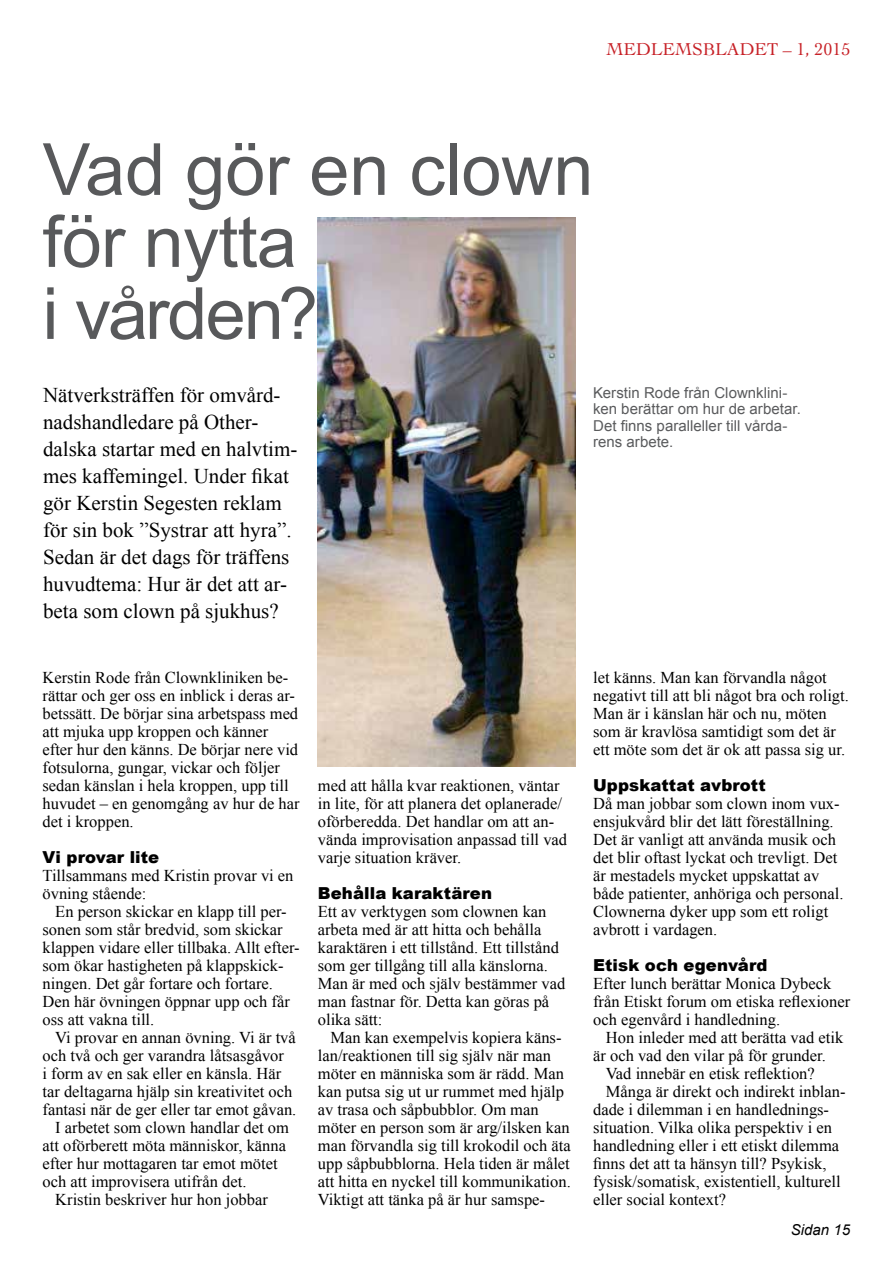
<style>
.page{position:relative;width:893px;height:1263px;background:#fff}
.page>*{position:absolute;margin:0;border:0;box-sizing:border-box;transform-origin:0 0}
.t1{font:72px/72px "Arial";letter-spacing:-.01em;color:#58595b}
.t2{font:21px/27px "Times New Roman";color:#000}
.t3{font:18px "Cochin";color:#c72127}
.t4{font:16.5px/18px "Times New Roman";color:#000}
.t5{font:900 16.5px "Arial";letter-spacing:.005em;color:#000}
.t6{font:15px/16.5px "Arial";color:#5a5b5d}
.t7{font:italic 15px "Arial";color:#000}
</style>
<div class="page">
<img style="left:318px;top:218px;width:257px;height:549px">
<p class="t3" style="left:606px;top:37px;width:246px">MEDLEMSBLADET – 1, 2015</p>
<h1 class="t1" style="left:43px;top:134px;width:552px">Vad gör en clown för nytta<br>i vården?</h1>
<p class="t2" style="left:43px;top:381px;width:256px">Nätverksträffen för omvård&shy;nadshandledare på Other&shy;dalska startar med en halvtim&shy;mes kaffemingel. Under fikat gör Kerstin Segesten reklam för sin bok ”Systrar att hyra”.<br>Sedan är det dags för träffens huvudtema: Hur är det att ar&shy;beta som clown på sjukhus?</p>
<p class="t6" style="left:593px;top:384px;width:209px">Kerstin Rode från Clownklini&shy;ken berättar om hur de arbetar.<br>Det finns paralleller till vårda&shy;rens arbete.</p>
<p class="t4" style="left:43px;top:668px;width:259px">Kerstin Rode från Clownkliniken be&shy;rättar och ger oss en inblick i deras ar&shy;betssätt. De börjar sina arbetspass med att mjuka upp kroppen och känner efter hur den känns. De börjar nere vid fotsulorna, gungar, vickar och följer sedan känslan i hela kroppen, upp till huvudet – en genomgång av hur de har det i kroppen.</p>
<p class="t5" style="left:43px;top:845px;width:118px">Vi provar lite</p>
<p class="t4" style="left:43px;top:866px;width:253px">Tillsammans med Kristin provar vi en övning stående:</p>
<p class="t4" style="left:43px;top:902px;width:259px;text-indent:13px">En person skickar en klapp till per&shy;sonen som står bredvid, som skickar klappen vidare eller tillbaka. Allt efter&shy;som ökar hastigheten på klappskick&shy;ningen. Det går fortare och fortare.<br>Den här övningen öppnar upp och får oss att vakna till.</p>
<p class="t4" style="left:55px;top:1029px;width:242px">Vi provar en annan övning. Vi är två</p>
<p class="t4" style="left:43px;top:1047px;width:243px">och två och ger varandra låtsasgåvor</p>
<p class="t4" style="left:43px;top:1065px;width:240px">i form av en sak eller en känsla. Här</p>
<p class="t4" style="left:43px;top:1083px;width:251px">tar deltagarna hjälp sin kreativitet och</p>
<p class="t4" style="left:43px;top:1101px;width:255px">fantasi när de ger eller tar emot gåvan.</p>
<p class="t4" style="left:55px;top:1119px;width:235px">I arbetet som clown handlar det om</p>
<p class="t4" style="left:43px;top:1137px;width:245px">att oförberett möta människor, känna</p>
<p class="t4" style="left:43px;top:1155px;width:237px">efter hur mottagaren tar emot mötet</p>
<p class="t4" style="left:43px;top:1173px;width:205px">och att improvisera utifrån det.</p>
<p class="t4" style="left:55px;top:1191px;width:214px">Kristin beskriver hur hon jobbar</p>
<p class="t4" style="left:318px;top:776px;width:251px">med att hålla kvar reaktionen, väntar in lite, för att planera det oplanerade/ oförberedda. Det handlar om att an&shy;vända improvisation anpassad till vad varje situation kräver.</p>
<p class="t5" style="left:318px;top:881px;width:176px">Behålla karaktären</p>
<p class="t4" style="left:318px;top:902px;width:249px">Ett av verktygen som clownen kan arbeta med är att hitta och behålla karaktären i ett tillstånd. Ett tillstånd som ger tillgång till alla känslorna.<br>Man är med och själv bestämmer vad man fastnar för. Detta kan göras på olika sätt:</p>
<p class="t4" style="left:318px;top:1028px;width:255px;text-indent:13px">Man kan exempelvis kopiera käns&shy;lan/reaktionen till sig själv när man möter en människa som är rädd. Man kan putsa sig ut ur rummet med hjälp av trasa och såpbubblor. Om man möter en person som är arg/ilsken kan man förvandla sig till krokodil och äta upp såpbubblorna. Hela tiden är målet att hitta en nyckel till kommunikation.<br>Viktigt att tänka på är hur samspe-</p>
<p class="t4" style="left:593px;top:669px;width:257px">let känns. Man kan förvandla något negativt till att bli något bra och roligt.<br>Man är i känslan här och nu, möten som är kravlösa samtidigt som det är ett möte som det är ok att passa sig ur.</p>
<p class="t5" style="left:593px;top:773px;width:174px">Uppskattat avbrott</p>
<p class="t4" style="left:593px;top:795px;width:252px">Då man jobbar som clown inom vux&shy;ensjukvård blir det lätt föreställning.<br>Det är vanligt att använda musik och det blir oftast lyckat och trevligt. Det är mestadels mycket uppskattat av både patienter, anhöriga och personal.<br>Clownerna dyker upp som ett roligt avbrott i vardagen.</p>
<p class="t5" style="left:593px;top:953px;width:176px">Etisk och egenvård</p>
<p class="t4" style="left:593px;top:975px;width:259px">Efter lunch berättar Monica Dybeck från Etiskt forum om etiska reflexioner och egenvård i handledning.</p>
<p class="t4" style="left:606px;top:1029px;width:239px">Hon inleder med att berätta vad etik</p>
<p class="t4" style="left:593px;top:1047px;width:234px">är och vad den vilar på för grunder.</p>
<p class="t4" style="left:606px;top:1065px;width:210px">Vad innebär en etisk reflektion?</p>
<p class="t4" style="left:606px;top:1083px;width:241px">Många är direkt och indirekt inblan-</p>
<p class="t4" style="left:593px;top:1101px;width:237px">dade i dilemman i en handlednings-</p>
<p class="t4" style="left:593px;top:1119px;width:240px">situation. Vilka olika perspektiv i en</p>
<p class="t4" style="left:593px;top:1137px;width:248px">handledning eller i ett etiskt dilemma</p>
<p class="t4" style="left:593px;top:1155px;width:235px">finns det att ta hänsyn till? Psykisk,</p>
<p class="t4" style="left:593px;top:1173px;width:249px">fysisk/somatisk, existentiell, kulturell</p>
<p class="t4" style="left:593px;top:1191px;width:134px">eller social kontext?</p>
<p class="t7" style="left:791px;top:1219px;width:61px">Sidan 15</p>
</div>
